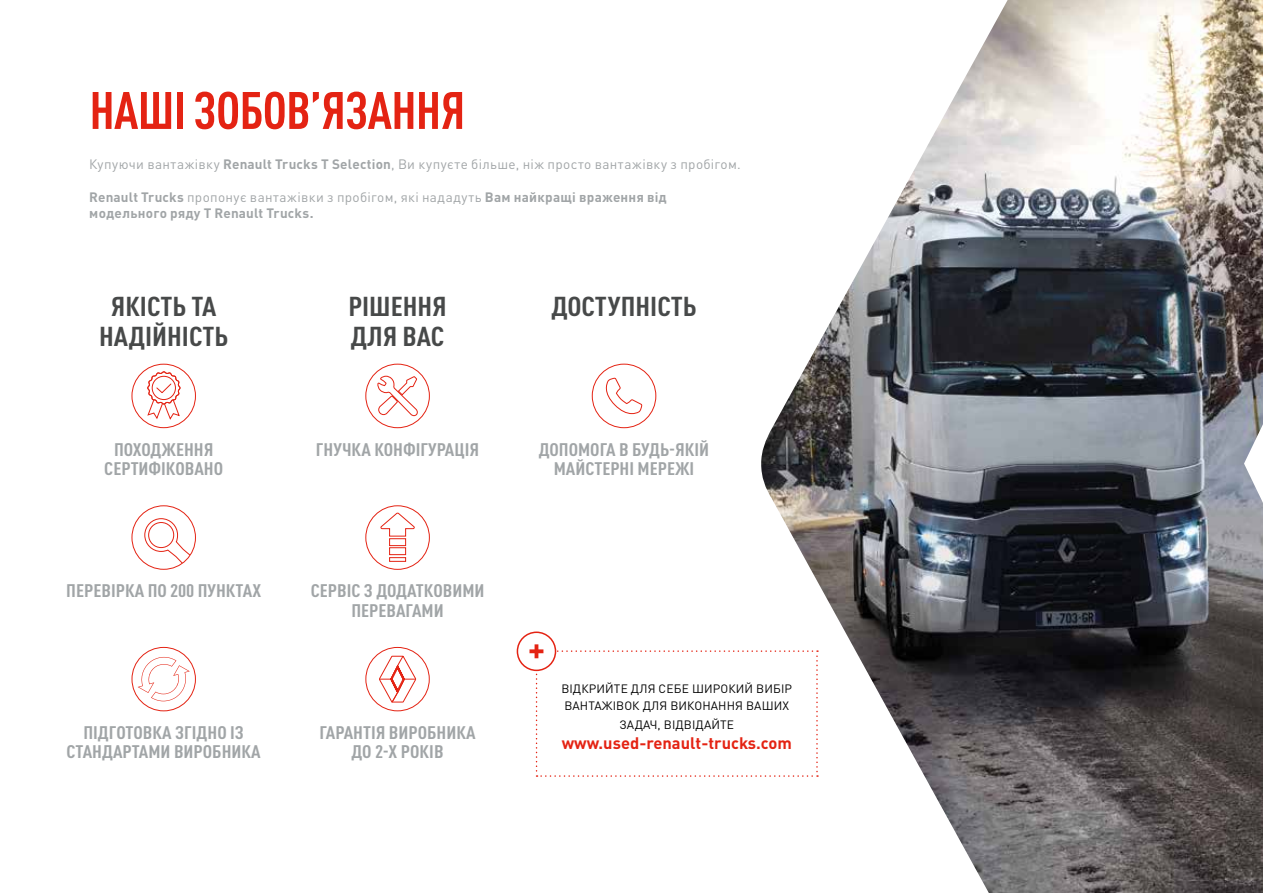
<style>
.page{position:relative;width:1263px;height:893px;background:#fff}
.page>*{position:absolute;margin:0;border:0;box-sizing:border-box;transform-origin:0 0}
.t1{font:700 condensed 51.9px "DIN Pro";letter-spacing:-.01em;color:#e42313}
.t2{font:700 condensed 27px/30px "DIN Pro";color:#474949;text-align:center;scale:1.13 1}
.t3{font:700 condensed 18px/19.5px "DIN Pro";color:#a1a5a7;text-align:center;scale:1.13 1}
.t4{font:700 16.5px "DIN Pro";color:#e42313}
.t5{font:700 13.5px/16.2px "DIN Pro";letter-spacing:.025em;color:#a1a5a7}
.t6{font:13.5px "DIN Pro";letter-spacing:.03em;color:#a1a5a7}
.t7{font:12px/16.5px "DIN Pro";letter-spacing:.115em;color:#000}
.s1{font-weight:700}
.s2{font-weight:400}
</style>
<div class="page">
<img style="left:761px;top:0;width:502px;height:893px">
<div style="left:517px;top:631px;width:39px;height:40px;border:2px solid #e42313;border-radius:50%"></div>
<svg style="left:529px;top:644px;width:289px;height:133px"></svg>
<div style="left:132px;top:364px;width:64px;height:64px;border:1px solid #e42313;border-radius:50%"></div>
<svg style="left:147px;top:371px;width:34px;height:49px"></svg>
<svg style="left:144px;top:518px;width:50px;height:49px"></svg>
<div style="left:132px;top:505px;width:64px;height:65px;border:1px solid #e42313;border-radius:50%"></div>
<div style="left:132px;top:647px;width:64px;height:64px;border:1px solid #e42313;border-radius:50%"></div>
<svg style="left:138px;top:657px;width:52px;height:44px"></svg>
<div style="left:592px;top:364px;width:64px;height:64px;border:1px solid #e42313;border-radius:50%"></div>
<svg style="left:605px;top:378px;width:37px;height:36px"></svg>
<div style="left:366px;top:647px;width:64px;height:64px;border:1px solid #e42313;border-radius:50%"></div>
<svg style="left:379px;top:656px;width:37px;height:47px"></svg>
<div style="left:365px;top:364px;width:65px;height:64px;border:1px solid #e42313;border-radius:50%"></div>
<svg style="left:377px;top:376px;width:41px;height:40px"></svg>
<div style="left:366px;top:505px;width:64px;height:65px;border:1px solid #e42313;border-radius:50%"></div>
<svg style="left:380px;top:512px;width:35px;height:25px"></svg>
<div style="left:389px;top:538px;width:17px;height:8px;border:1px solid #e42313"></div>
<div style="left:389px;top:547px;width:17px;height:8px;border:1px solid #e42313"></div>
<div style="left:389px;top:557px;width:17px;height:5px;border:1px solid #e42313"></div>
<h1 class="t1" style="left:90px;top:71px;width:377px">НАШІ ЗОБОВ’ЯЗАННЯ</h1>
<p class="t6" style="left:89px;top:154px;width:653px">Купуючи вантажівку <span class="s1">Renault Trucks Т Selection</span>, Ви купуєте більше, ніж просто вантажівку з пробігом.</p>
<p class="t5" style="left:89px;top:187px;width:579px">Renault Trucks <span class="s2">пропонує вантажівки з пробігом, які нададуть</span> Вам найкращі враження від модельного ряду Т Renault Trucks.</p>
<h2 class="t2" style="left:99px;top:289px;width:116px">ЯКІСТЬ ТА<br>НАДІЙНІСТЬ</h2>
<h2 class="t2" style="left:348px;top:289px;width:89px">РІШЕННЯ</h2>
<h2 class="t2" style="left:551px;top:289px;width:130px">ДОСТУПНІСТЬ</h2>
<h2 class="t2" style="left:351px;top:319px;width:84px">ДЛЯ ВАС</h2>
<p class="t3" style="left:104px;top:438px;width:107px">ПОХОДЖЕННЯ<br>СЕРТИФІКОВАНО</p>
<p class="t3" style="left:316px;top:438px;width:146px">ГНУЧКА КОНФІГУРАЦІЯ</p>
<p class="t3" style="left:539px;top:438px;width:152px">ДОПОМОГА В БУДЬ-ЯКІЙ<br>МАЙСТЕРНІ МЕРЕЖІ</p>
<p class="t3" style="left:66px;top:579px;width:174px">ПЕРЕВІРКА ПО 200 ПУНКТАХ</p>
<p class="t3" style="left:311px;top:579px;width:155px">СЕРВІС З ДОДАТКОВИМИ<br>ПЕРЕВАГАМИ</p>
<p class="t3" style="left:67px;top:721px;width:173px">ПІДГОТОВКА ЗГІДНО ІЗ<br>СТАНДАРТАМИ ВИРОБНИКА</p>
<p class="t3" style="left:319px;top:721px;width:140px">ГАРАНТІЯ ВИРОБНИКА<br>ДО 2-Х РОКІВ</p>
<p class="t7" style="left:561px;top:680px;width:231px">Відкрийте для себе широкий вибір вантажів ок для в иконанн я Ваших</p>
<p class="t7" style="left:619px;top:715px;width:116px">задач, в ідв ідайте</p>
<p class="t4" style="left:562px;top:729px;width:232px">www.used-renault-trucks.com</p>
</div>
